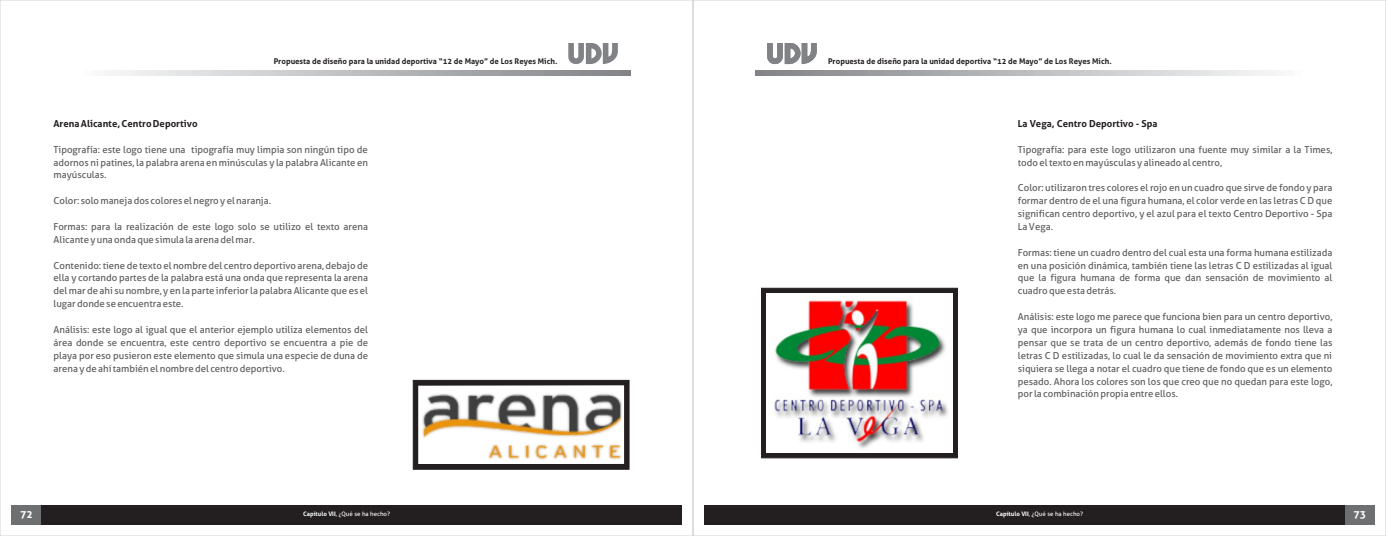
<style>
.page{position:relative;width:1386px;height:536px;background:#fff}
.page>*{position:absolute;margin:0;border:0;box-sizing:border-box;transform-origin:0 0}
.t1{font:700 10.5px "Aller";color:#fff}
.t2{font:9.62px/12.9px "Aller";color:#58595b;text-align:justify}
.t3{font:700 9.62px "Aller";color:#231f20}
.t4{font:700 7.88px "Aller";color:#231f20}
.t5{font:6.12px "Aller";color:#fff}
.s1{font-weight:700}
</style>
<div class="page">
<svg style="left:413px;top:380px;width:217px;height:89px;background:#343132"></svg>
<img style="left:418px;top:385px;width:206px;height:78px">
<div style="left:11px;top:504px;width:671px;height:20px;background:#231f20"></div>
<div style="left:11px;top:504px;width:30px;height:20px;background:#6d6f71"></div>
<svg style="left:568px;top:43px;width:50px;height:21px"></svg>
<svg style="left:761px;top:288px;width:197px;height:170px;background:#2f2b2c"></svg>
<img style="left:766px;top:293px;width:187px;height:159px">
<div style="left:704px;top:504px;width:671px;height:20px;background:#231f20"></div>
<div style="left:1345px;top:504px;width:30px;height:20px;background:#6d6f71"></div>
<svg style="left:767px;top:43px;width:50px;height:21px"></svg>
<p class="t4" style="left:274px;top:58px;width:285px">Propuesta de diseño para la unidad deportiva “12 de Mayo” de Los Reyes Mich.</p>
<p class="t4" style="left:828px;top:58px;width:285px">Propuesta de diseño para la unidad deportiva “12 de Mayo” de Los Reyes Mich.</p>
<p class="t3" style="left:54px;top:120px;width:146px">Arena Alicante, Centro Deportivo</p>
<p class="t2" style="left:54px;top:144px;width:316px">Tipografía: este logo tiene una tipografía muy limpia son ningún tipo de adornos ni patines, la palabra arena en minúsculas y la palabra Alicante en mayúsculas.</p>
<p class="t2" style="left:54px;top:195px;width:219px">Color: solo maneja dos colores el negro y el naranja.</p>
<p class="t2" style="left:54px;top:221px;width:316px">Formas: para la realización de este logo solo se utilizo el texto arena<br>Alicante y una onda que simula la arena del mar.</p>
<p class="t2" style="left:54px;top:260px;width:316px">Contenido: tiene de texto el nombre del centro deportivo arena, debajo de ella y cortando partes de la palabra está una onda que representa la arena del mar de ahi su nombre, y en la parte inferior la palabra Alicante que es el lugar donde se encuentra este.</p>
<p class="t2" style="left:54px;top:324px;width:316px">Análisis: este logo al igual que el anterior ejemplo utiliza elementos del área donde se encuentra, este centro deportivo se encuentra a pie de playa por eso pusieron este elemento que simula una especie de duna de arena y de ahí también el nombre del centro deportivo.</p>
<p class="t3" style="left:1018px;top:120px;width:141px">La Vega, Centro Deportivo - Spa</p>
<p class="t2" style="left:1018px;top:144px;width:316px">Tipografía: para este logo utilizaron una fuente muy similar a la Times, todo el texto en mayúsculas y alineado al centro,</p>
<p class="t2" style="left:1018px;top:182px;width:316px">Color: utilizaron tres colores el rojo en un cuadro que sirve de fondo y para formar dentro de el una figura humana, el color verde en las letras C D que significan centro deportivo, y el azul para el texto Centro Deportivo - Spa La Vega.</p>
<p class="t2" style="left:1018px;top:247px;width:316px">Formas: tiene un cuadro dentro del cual esta una forma humana estilizada en una posición dinámica, también tiene las letras C D estilizadas al igual que la figura humana de forma que dan sensación de movimiento al cuadro que esta detrás.</p>
<p class="t2" style="left:1018px;top:311px;width:316px">Análisis: este logo me parece que funciona bien para un centro deportivo, ya que incorpora un figura humana lo cual inmediatamente nos lleva a pensar que se trata de un centro deportivo, además de fondo tiene las letras C D estilizadas, lo cual le da sensación de movimiento extra que ni siquiera se llega a notar el cuadro que tiene de fondo que es un elemento pesado. Ahora los colores son los que creo que no quedan para este logo, por la combinación propia entre ellos.</p>
<p class="t1" style="left:20px;top:510px;width:14px">72</p>
<p class="t5" style="left:303px;top:511px;width:88px"><span class="s1">Capítulo VII</span>, ¿Qué se ha hecho?</p>
<p class="t5" style="left:996px;top:511px;width:88px"><span class="s1">Capítulo VII</span>, ¿Qué se ha hecho?</p>
<p class="t1" style="left:1354px;top:510px;width:14px">73</p>
</div>
